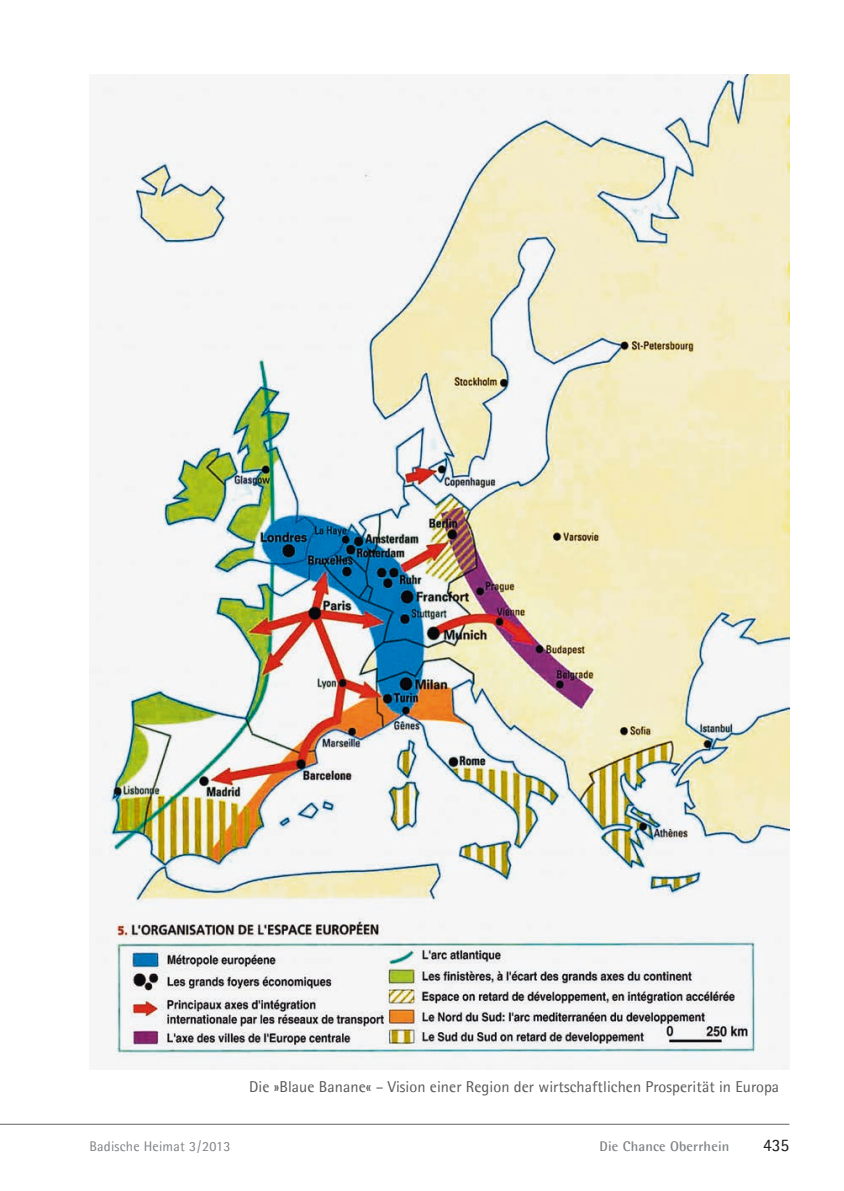
<style>
.page{position:relative;width:844px;height:1191px;background:#fff}
.page>*{position:absolute;margin:0;border:0;box-sizing:border-box;transform-origin:0 0}
.t1{font:17.5px "Agfa Rotis Semisans";color:#1d1e1f}
.t2{font:15.75px "Agfa Rotis Semisans";letter-spacing:.005em;color:#57585a}
.t3{font:14px "Agfa Rotis Semisans";letter-spacing:.015em;color:#808285}
.t4{font:700 14px "Agfa Rotis Semisans";letter-spacing:.015em;color:#808285}
</style>
<div class="page">
<hr style="left:0;top:1124px;width:789px;height:1px;background:#636366">
<img style="left:89px;top:74px;width:700px;height:995px">
<p class="t2" style="left:249px;top:1077px;width:531px">Die »Blaue Banane« – Vision einer Region der wirtschaftlichen Prosperität in Europa</p>
<p class="t3" style="left:89px;top:1137px;width:142px">Badische Heimat 3 / 2013</p>
<p class="t4" style="left:599px;top:1137px;width:131px">Die Chance Oberrhein</p>
<p class="t1" style="left:762px;top:1134px;width:28px">435</p>
</div>
